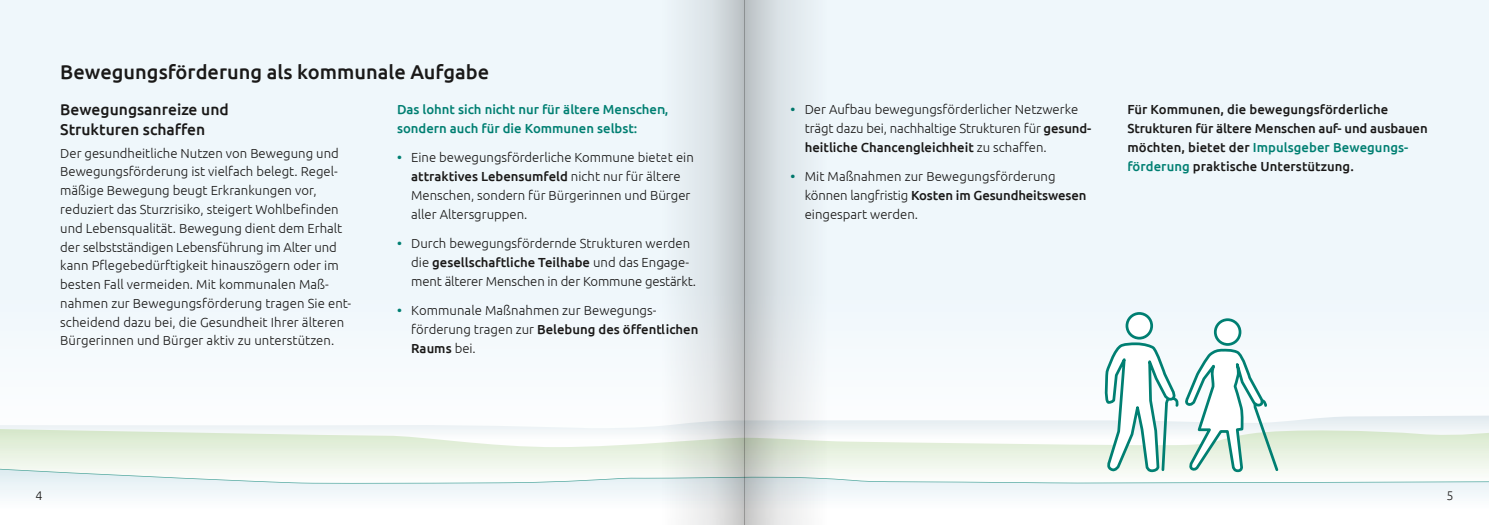
<style>
.page{position:relative;width:1489px;height:525px;background:#fff}
.page>*{position:absolute;margin:0;border:0;box-sizing:border-box;transform-origin:0 0}
.t1{font:500 20px "Ubuntu";color:#1a1918}
.t2{font:500 15.62px/20px "Ubuntu";color:#1a1918}
.t3{font:300 13.12px/18.8px "Ubuntu";color:#1a1918}
.t4{font:500 13.12px/18.8px "Ubuntu";letter-spacing:.005em;color:#1a1918}
.t5{font:500 13.12px/18.8px "Ubuntu";color:#007f72}
.t6{font:300 12.5px "Ubuntu";color:#1a1918}
.s1{font-weight:500;color:#007f72}
.s2{font-weight:500}
.s3{color:#007f72}
</style>
<div class="page">
<div style="left:0;top:0;width:1488px;height:524px;background:#eff7fb"></div>
<svg style="left:0;top:415px;width:1488px;height:13px"></svg>
<svg style="left:0;top:429px;width:1488px;height:38px"></svg>
<svg style="left:0;top:467px;width:1488px;height:57px"></svg>
<div style="left:1126px;top:313px;width:25px;height:25px;background:#fff;border-radius:50%"></div>
<div style="left:1125px;top:312px;width:27px;height:27px;border:3px solid #007f72;border-radius:50%"></div>
<div style="left:1215px;top:319px;width:24px;height:25px;background:#fff;border-radius:50%"></div>
<div style="left:1213px;top:318px;width:28px;height:27px;border:3px solid #007f72;border-radius:50%"></div>
<svg style="left:1101px;top:341px;width:179px;height:170px"></svg>
<svg style="left:663px;top:0;width:81px;height:524px"></svg>
<svg style="left:744px;top:0;width:82px;height:524px"></svg>
<h1 class="t1" style="left:60px;top:60px;width:430px">Bewegungsförderung als kommunale Aufgabe</h1>
<p class="t2" style="left:60px;top:99px;width:170px">Bewegungsanreize und<br>Strukturen schaffen</p>
<p class="t3" style="left:60px;top:143px;width:292px">Der gesundheitliche Nutzen von Bewegung und Bewegungsförderung ist vielfach belegt. Regel&shy;mäßige Bewegung beugt Erkrankungen vor, reduziert das Sturzrisiko, steigert Wohlbefinden und Lebensqualität. Bewegung dient dem Erhalt der selbstständigen Lebensführung im Alter und kann Pflegebedürftigkeit hinauszögern oder im besten Fall vermeiden. Mit kommunalen Maß&shy;nahmen zur Bewegungsförderung tragen Sie ent&shy;scheidend dazu bei, die Gesundheit Ihrer älteren Bürgerinnen und Bürger aktiv zu unterstützen.</p>
<p class="t5" style="left:397px;top:100px;width:273px">Das lohnt sich nicht nur für ältere Menschen, sondern auch für die Kommunen selbst:</p>
<p class="t3" style="left:411px;top:148px;width:284px;text-indent:-14px"><span class="s1">•</span> Eine bewegungsförderliche Kommune bietet ein <span class="s2">attraktives Lebensumfeld</span> nicht nur für ältere Menschen, sondern für Bürgerinnen und Bürger aller Altersgruppen.</p>
<p class="t3" style="left:411px;top:233px;width:286px;text-indent:-14px"><span class="s1">•</span> Durch bewegungsfördernde Strukturen werden die <span class="s2">gesellschaftliche Teilhabe</span> und das Engage&shy;ment älterer Menschen in der Kommune gestärkt.</p>
<p class="t3" style="left:411px;top:300px;width:289px;text-indent:-14px"><span class="s1">•</span> Kommunale Maßnahmen zur Bewegungs&shy;förderung tragen zur <span class="s2">Belebung des öffentlichen<br>Raums</span> bei.</p>
<p class="t3" style="left:804px;top:100px;width:288px;text-indent:-14px"><span class="s1">•</span> Der Aufbau bewegungsförderlicher Netzwerke trägt dazu bei, nachhaltige Strukturen für <span class="s2">gesund&shy;heitliche Chancengleichheit</span> zu schaffen.</p>
<p class="t3" style="left:804px;top:167px;width:283px;text-indent:-14px"><span class="s1">•</span> Mit Maßnahmen zur Bewegungsförderung können langfristig <span class="s2">Kosten im Gesundheitswesen </span>eingespart werden.</p>
<p class="t4" style="left:1127px;top:100px;width:302px">Für Kommunen, die bewegungsförderliche Strukturen für ältere Menschen auf- und ausbauen möchten, bietet der <span class="s3">Impulsgeber Bewegungs&shy;förderung</span> praktische Unterstützung.</p>
<p class="t6" style="left:35px;top:488px;width:9px">4</p>
<p class="t6" style="left:1446px;top:488px;width:9px">5</p>
</div>
